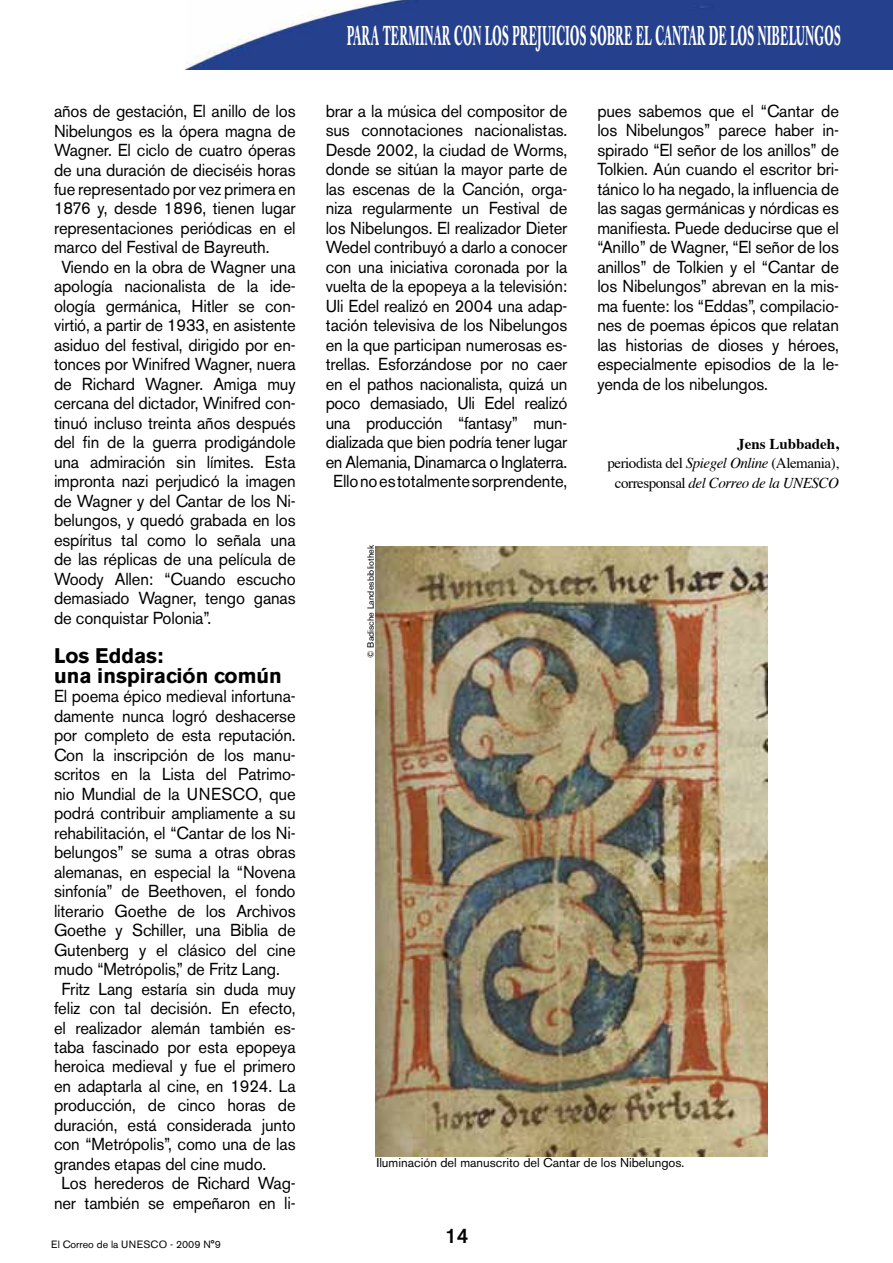
<style>
.page{position:relative;width:893px;height:1263px;background:#fff}
.page>*{position:absolute;margin:0;border:0;box-sizing:border-box;transform-origin:0 0}
.t1{font:700 27px "Caslon Book BE";letter-spacing:.04em;color:#fff;scale:.41 1}
.t2{font:700 21px/19.5px "Akzidenz Grotesk BE";color:#000}
.t3{font:500 21px "Akzidenz Grotesk BE";color:#000;scale:.96 1}
.t4{font:17.25px/19.5px "Akzidenz Grotesk BE";letter-spacing:-.01em;color:#000;text-align:center;scale:.96 1}
.t5{font:15px/19.5px "Times";letter-spacing:-.03em;color:#000;text-align:right}
.t6{font:12.75px "Akzidenz Grotesk BE";color:#000}
.t7{font:10.5px "Akzidenz Grotesk BE";color:#000}
.t8{font:9px "Akzidenz Grotesk BE";color:#000}
.s1{font-weight:700}
.s2{font-style:italic}
</style>
<div class="page">
<img style="left:185px;top:0;width:708px;height:69px">
<img style="left:376px;top:546px;width:392px;height:610px">
<p class="t4" style="left:54px;top:101px;width:253px">años de gestación, El anillo de los</p>
<p class="t4" style="left:54px;top:121px;width:253px">Nibelungos es la ópera magna de</p>
<p class="t4" style="left:54px;top:140px;width:253px">Wagner. El ciclo de cuatro óperas</p>
<p class="t4" style="left:54px;top:160px;width:253px">de una duración de dieciséis horas</p>
<p class="t4" style="left:54px;top:179px;width:253px">fue representado por vez primera en</p>
<p class="t4" style="left:54px;top:199px;width:253px">1876 y, desde 1896, tienen lugar</p>
<p class="t4" style="left:54px;top:218px;width:253px">representaciones periódicas en el</p>
<p class="t4" style="left:54px;top:238px;width:226px">marco del Festival de Bayreuth.</p>
<p class="t4" style="left:62px;top:257px;width:245px">Viendo en la obra de Wagner una</p>
<p class="t4" style="left:54px;top:277px;width:253px">apología nacionalista de la ide-</p>
<p class="t4" style="left:54px;top:296px;width:253px">ología germánica, Hitler se con-</p>
<p class="t4" style="left:54px;top:316px;width:253px">virtió, a partir de 1933, en asistente</p>
<p class="t4" style="left:54px;top:335px;width:253px">asiduo del festival, dirigido por en-</p>
<p class="t4" style="left:54px;top:355px;width:253px">tonces por Winifred Wagner, nuera</p>
<p class="t4" style="left:54px;top:374px;width:253px">de Richard Wagner. Amiga muy</p>
<p class="t4" style="left:54px;top:394px;width:253px">cercana del dictador, Winifred con-</p>
<p class="t4" style="left:54px;top:413px;width:253px">tinuó incluso treinta años después</p>
<p class="t4" style="left:54px;top:433px;width:253px">del fin de la guerra prodigándole</p>
<p class="t4" style="left:54px;top:452px;width:253px">una admiración sin límites. Esta</p>
<p class="t4" style="left:54px;top:472px;width:253px">impronta nazi perjudicó la imagen</p>
<p class="t4" style="left:54px;top:491px;width:253px">de Wagner y del Cantar de los Ni-</p>
<p class="t4" style="left:54px;top:511px;width:253px">belungos, y quedó grabada en los</p>
<p class="t4" style="left:54px;top:530px;width:253px">espíritus tal como lo señala una</p>
<p class="t4" style="left:54px;top:550px;width:253px">de las réplicas de una película de</p>
<p class="t4" style="left:54px;top:569px;width:253px">Woody Allen: “Cuando escucho</p>
<p class="t4" style="left:54px;top:589px;width:253px">demasiado Wagner, tengo ganas</p>
<p class="t4" style="left:54px;top:608px;width:165px">de conquistar Polonia”.</p>
<p class="t2" style="left:54px;top:646px;width:229px">Los Eddas:<br>una inspiración común</p>
<p class="t4" style="left:54px;top:686px;width:253px">El poema épico medieval infortuna-</p>
<p class="t4" style="left:54px;top:706px;width:253px">damente nunca logró deshacerse</p>
<p class="t4" style="left:54px;top:725px;width:253px">por completo de esta reputación.</p>
<p class="t4" style="left:54px;top:745px;width:253px">Con la inscripción de los manu-</p>
<p class="t4" style="left:54px;top:764px;width:253px">scritos en la Lista del Patrimo-</p>
<p class="t4" style="left:54px;top:784px;width:253px">nio Mundial de la UNESCO, que</p>
<p class="t4" style="left:54px;top:803px;width:253px">podrá contribuir ampliamente a su</p>
<p class="t4" style="left:54px;top:823px;width:253px">rehabilitación, el “Cantar de los Ni-</p>
<p class="t4" style="left:54px;top:842px;width:253px">belungos” se suma a otras obras</p>
<p class="t4" style="left:54px;top:862px;width:253px">alemanas, en especial la “Novena</p>
<p class="t4" style="left:54px;top:881px;width:253px">sinfonía” de Beethoven, el fondo</p>
<p class="t4" style="left:54px;top:901px;width:253px">literario Goethe de los Archivos</p>
<p class="t4" style="left:54px;top:920px;width:253px">Goethe y Schiller, una Biblia de</p>
<p class="t4" style="left:54px;top:940px;width:253px">Gutenberg y el clásico del cine</p>
<p class="t4" style="left:54px;top:959px;width:237px">mudo “Metrópolis,” de Fritz Lang.</p>
<p class="t4" style="left:62px;top:979px;width:245px">Fritz Lang estaría sin duda muy</p>
<p class="t4" style="left:54px;top:998px;width:253px">feliz con tal decisión. En efecto,</p>
<p class="t4" style="left:54px;top:1018px;width:253px">el realizador alemán también es-</p>
<p class="t4" style="left:54px;top:1037px;width:253px">taba fascinado por esta epopeya</p>
<p class="t4" style="left:54px;top:1057px;width:253px">heroica medieval y fue el primero</p>
<p class="t4" style="left:54px;top:1076px;width:253px">en adaptarla al cine, en 1924. La</p>
<p class="t4" style="left:54px;top:1096px;width:253px">producción, de cinco horas de</p>
<p class="t4" style="left:54px;top:1115px;width:253px">duración, está considerada junto</p>
<p class="t4" style="left:54px;top:1135px;width:253px">con “Metrópolis”, como una de las</p>
<p class="t4" style="left:54px;top:1154px;width:223px">grandes etapas del cine mudo.</p>
<p class="t4" style="left:62px;top:1174px;width:245px">Los herederos de Richard Wag-</p>
<p class="t4" style="left:54px;top:1193px;width:253px">ner también se empeñaron en li-</p>
<p class="t7" style="left:51px;top:1238px;width:171px">El Correo de la UNESCO - 2009 N°9</p>
<h1 class="t1" style="left:347px;top:20px;width:1206px">PARA TERMINAR CON LOS PREJUICIOS SOBRE EL CANTAR DE LOS NIBELUNGOS</h1>
<p class="t4" style="left:326px;top:101px;width:253px">brar a la música del compositor de sus connotaciones nacionalistas.<br>Desde 2002, la ciudad de Worms, donde se sitúan la mayor parte de las escenas de la Canción, orga&shy;niza regularmente un Festival de los Nibelungos. El realizador Dieter Wedel contribuyó a darlo a conocer con una iniciativa coronada por la vuelta de la epopeya a la televisión:<br>Uli Edel realizó en 2004 una adap&shy;tación televisiva de los Nibelungos en la que participan numerosas es&shy;trellas. Esforzándose por no caer en el pathos nacionalista, quizá un poco demasiado, Uli Edel realizó una producción “fantasy” mun&shy;dializada que bien podría tener lugar en Alemania, Dinamarca o Inglaterra.<br>Ello no es totalmente sorprendente,</p>
<p class="t4" style="left:597px;top:101px;width:253px;text-align:justify">pues sabemos que el “Cantar de los Nibelungos” parece haber in&shy;spirado “El señor de los anillos” de Tolkien. Aún cuando el escritor bri&shy;tánico lo ha negado, la influencia de las sagas germánicas y nórdicas es manifiesta. Puede deducirse que el “Anillo” de Wagner, “El señor de los anillos” de Tolkien y el “Cantar de los Nibelungos” abrevan en la mis&shy;ma fuente: los “Eddas”, compilacio&shy;nes de poemas épicos que relatan las historias de dioses y héroes, especialmente episodios de la le&shy;yenda de los nibelungos.</p>
<p class="t5" style="left:607px;top:432px;width:233px"><span class="s1">Jens Lubbadeh,<br></span>periodista del <span class="s2">Spiegel Online</span> (Alemania), corresponsal <span class="s2">del Correo de la UNESCO</span></p>
<p class="t8" style="left:365px;top:658px;width:115px;rotate:-90deg">© Badische Landesbibliothek</p>
<p class="t6" style="left:376px;top:1155px;width:310px">Iluminación del manuscrito del Cantar de los Nibelungos.</p>
<p class="t3" style="left:445px;top:1223px;width:25px">14</p>
</div>
